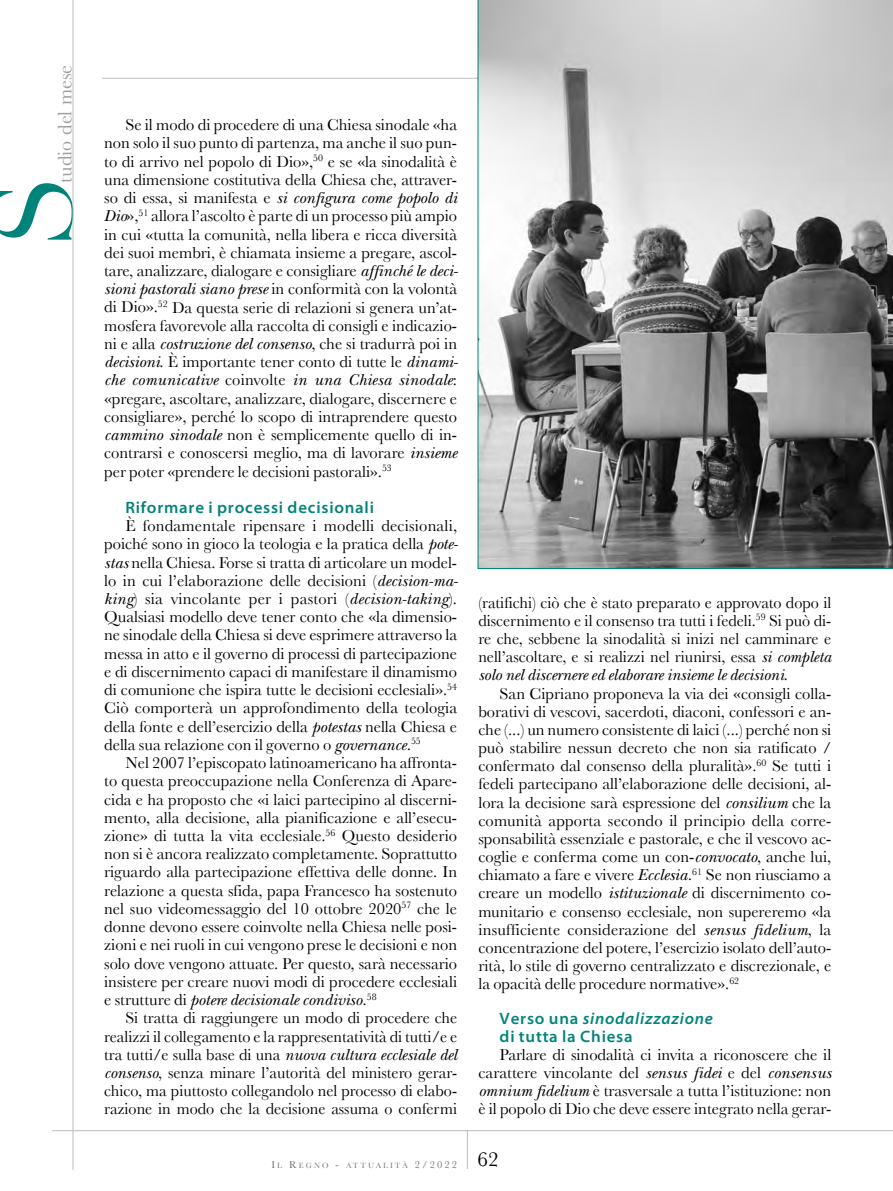
<style>
.page{position:relative;width:893px;height:1191px;background:#fff}
.page>*{position:absolute;margin:0;border:0;box-sizing:border-box;transform-origin:0 0}
.t1{font:111px "Didot LT";color:#00837b}
.t2{font:20.1px "Baskerville";color:#9c9e9f}
.t3{font:16.5px/18.1px "Baskerville";color:#000;text-align:justify}
.t4{font:italic 16.5px "New Baskerville Std";color:#000}
.t5{font:600 semi-expanded 16.5px/18px "Myriad Pro";letter-spacing:.05em;color:#00837b;scale:.95 1}
.t6{font:7.8px "Baskerville";letter-spacing:.265em;color:#707172}
.s1{font-family:"Baskerville";font-style:normal}
.s2{font-family:"New Baskerville Std";font-style:italic}
.s3{font-style:italic}
.s4{font-size:10.5px}
</style>
<div class="page">
<hr style="left:102px;top:78px;width:791px;height:1px;background:#bbbdbe">
<hr style="left:52px;top:1130px;width:841px;height:1px;background:#bbbdbe">
<hr style="left:467px;top:1130px;width:1px;height:39px;background:#bbbdbe">
<hr style="left:73px;top:0;width:1px;height:1169px;background:#bbbdbe">
<svg style="left:478px;top:0;width:415px;height:569px;background:#9a9a9a"></svg>
<p class="t2" style="left:53px;top:182px;width:119px;rotate:-90deg">tudio del mese</p>
<h1 class="t1" style="left:-33px;top:248px;width:76px;rotate:-90deg">S</h1>
<p class="t3" style="left:104px;top:116px;width:354px;text-indent:21px">Se il modo di procedere di una Chiesa sinodale «ha non solo il suo punto di partenza, ma anche il suo pun&shy;to di arrivo nel popolo di Dio»,<sup>50</sup> e se «la sinodalità è una dimensione costitutiva della Chiesa che, attraver-</p>
<p class="t4" style="left:104px;top:188px;width:354px"><span class="s1">so di essa, si manifesta e</span> si configura come popolo di</p>
<p class="t3" style="left:104px;top:207px;width:355px"><span class="s2">Dio</span>»,<sup>51</sup> allora l’ascolto è parte di un processo più ampio in cui «tutta la comunità, nella libera e ricca diversità dei suoi membri, è chiamata insieme a pregare, ascol&shy;tare, analizzare, dialogare e consigliare <span class="s2">affinché le deci-</span></p>
<p class="t4" style="left:104px;top:279px;width:354px">sioni pastorali siano prese <span class="s1">in conformità con la volontà</span></p>
<p class="t3" style="left:104px;top:298px;width:355px">di Dio».<sup>52</sup> Da questa serie di relazioni si genera un’at&shy;mosfera favorevole alla raccolta di consigli e indicazio&shy;ni e alla <span class="s2">costruzione del consenso</span>, che si tradurrà poi in <span class="s2">decisioni</span>. È importante tener conto di tutte le <span class="s2">dinami-</span></p>
<p class="t4" style="left:104px;top:370px;width:354px">che comunicative <span class="s1">coinvolte</span> in una Chiesa sinodale<span class="s1">:</span></p>
<p class="t3" style="left:104px;top:389px;width:354px">«pregare, ascoltare, analizzare, dialogare, discernere e consigliare», perché lo scopo di intraprendere questo <span class="s2">cammino sinodale</span> non è semplicemente quello di in&shy;contrarsi e conoscersi meglio, ma di lavorare <span class="s2">insieme </span>per poter «prendere le decisioni pastorali».<sup>53</sup></p>
<p class="t5" style="left:125px;top:498px;width:263px">Riformare i processi decisionali</p>
<p class="t3" style="left:104px;top:516px;width:355px;text-indent:21px">È fondamentale ripensare i modelli decisionali, poiché sono in gioco la teologia e la pratica della <span class="s2">pote&shy;stas</span> nella Chiesa. Forse si tratta di articolare un model&shy;lo in cui l’elaborazione delle decisioni (<span class="s2">decision-ma&shy;king</span>) sia vincolante per i pastori (<span class="s2">decision-taking</span>).<br>Qualsiasi modello deve tener conto che «la dimensio&shy;ne sinodale della Chiesa si deve esprimere attraverso la messa in atto e il governo di processi di partecipazione e di discernimento capaci di manifestare il dinamismo di comunione che ispira tutte le decisioni ecclesiali».<sup>54<br></sup>Ciò comporterà un approfondimento della teologia della fonte e dell’esercizio della <span class="s2">potestas</span> nella Chiesa e della sua relazione con il governo o <span class="s2">governance.</span><sup>55</sup></p>
<p class="t3" style="left:104px;top:753px;width:354px;text-indent:21px">Nel 2007 l’episcopato latinoamericano ha affronta&shy;to questa preoccupazione nella Conferenza di Apare&shy;cida e ha proposto che «i laici partecipino al discerni&shy;mento, alla decisione, alla pianificazione e all’esecu&shy;zione» di tutta la vita ecclesiale.<sup>56</sup> Questo desiderio non si è ancora realizzato completamente. Soprattutto riguardo alla partecipazione effettiva delle donne. In relazione a questa sfida, papa Francesco ha sostenuto nel suo videomessaggio del 10 ottobre 2020<sup>57</sup> che le donne devono essere coinvolte nella Chiesa nelle posi&shy;zioni e nei ruoli in cui vengono prese le decisioni e non solo dove vengono attuate. Per questo, sarà necessario insistere per creare nuovi modi di procedere ecclesiali</p>
<p class="t4" style="left:104px;top:990px;width:274px"><span class="s1">e strutture di</span> potere decisionale condiviso.<sup>58</sup></p>
<p class="t3" style="left:104px;top:1008px;width:354px;text-align:right">Si tratta di raggiungere un modo di procedere che realizzi il collegamento e la rappresentatività di tutti/e e</p>
<p class="t4" style="left:104px;top:1044px;width:354px"><span class="s1">tra tutti/e sulla base di una</span> nuova cultura ecclesiale del</p>
<p class="t3" style="left:104px;top:1063px;width:354px"><span class="s2">consenso</span>, senza minare l’autorità del ministero gerar&shy;chico, ma piuttosto collegandolo nel processo di elabo&shy;razione in modo che la decisione assuma o confermi</p>
<p class="t3" style="left:478px;top:593px;width:354px">(ratifichi) ciò che è stato preparato e approvato dopo il discernimento e il consenso tra tutti i fedeli.<sup>59</sup> Si può di&shy;re che, sebbene la sinodalità si inizi nel camminare e nell’ascoltare, e si realizzi nel riunirsi, essa <span class="s2">si completa</span></p>
<p class="t4" style="left:478px;top:665px;width:311px">solo nel discernere ed elaborare insieme le decisioni<span class="s1">.</span></p>
<p class="t3" style="left:478px;top:684px;width:354px;text-indent:21px">San Cipriano proponeva la via dei «consigli colla&shy;borativi di vescovi, sacerdoti, diaconi, confessori e an&shy;che (...) un numero consistente di laici (...) perché non si può stabilire nessun decreto che non sia ratificato / confermato dal consenso della pluralità».<sup>60</sup> Se tutti i fedeli partecipano all’elaborazione delle decisioni, al&shy;lora la decisione sarà espressione del <span class="s2">consilium</span> che la comunità apporta secondo il principio della corre&shy;sponsabilità essenziale e pastorale, e che il vescovo ac&shy;coglie e conferma come un con-<span class="s2">convocato</span>, anche lui, chiamato a fare e vivere <span class="s2">Ecclesia.</span><sup>61</sup> Se non riusciamo a creare un modello <span class="s2">istituzionale</span> di discernimento co&shy;munitario e consenso ecclesiale, non supereremo «la insufficiente considerazione del <span class="s2">sensus fidelium</span>, la concentrazione del potere, l’esercizio isolato dell’auto&shy;rità, lo stile di governo centralizzato e discrezionale, e la opacità delle procedure normative».<sup>62</sup></p>
<p class="t5" style="left:500px;top:1009px;width:226px">Verso una <span class="s3">sinodalizzazione </span>di tutta la Chiesa</p>
<p class="t3" style="left:478px;top:1045px;width:354px;text-indent:21px">Parlare di sinodalità ci invita a riconoscere che il carattere vincolante del <span class="s2">sensus fidei</span> e del <span class="s2">consensus omnium fidelium</span> è trasversale a tutta l’istituzione: non è il popolo di Dio che deve essere integrato nella gerar-</p>
<p class="t6" style="left:271px;top:1160px;width:229px"><span class="s4">I</span>L <span class="s4">R</span>EGNO <span class="s4">-</span> ATTUALITÀ <span class="s4">2/2022</span> <sup>62</sup></p>
</div>
